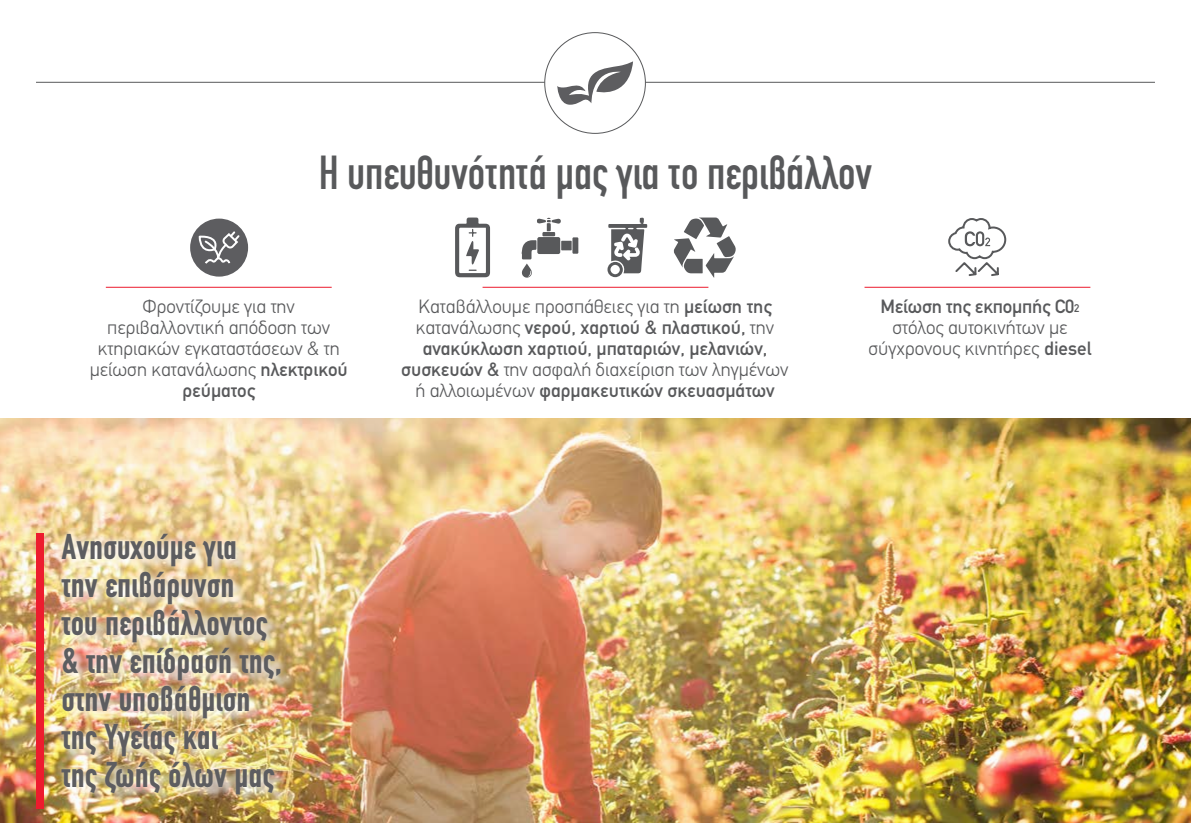
<style>
.page{position:relative;width:1191px;height:823px;background:#fff}
.page>*{position:absolute;margin:0;border:0;box-sizing:border-box;transform-origin:0 0}
.t1{font:500 48px "PF Din Text Compressed";color:#58595b}
.t2{font:700 36px/38px "PF Din Text Compressed";color:#5d5d60}
.t3{font:500 19.3px/21.1px "PF Din Text";color:#58595b;text-align:center}
.t4{font:300 19.3px/21.1px "PF Din Text";color:#58595b;text-align:center}
.s1{font-weight:500}
.s2{font-weight:300}
.s3{font-weight:500;font-size:11.3px}
</style>
<div class="page">
<div style="left:190px;top:218px;width:58px;height:58px;background:#5d5d60;border-radius:50%"></div>
<img style="left:0;top:418px;width:1191px;height:404px">
<div style="left:36px;top:533px;width:8px;height:275px;background:#ed1c2e"></div>
<div style="left:64px;top:534px;width:229px;height:272px;background:#fff;opacity:.75"></div>
<div style="left:56px;top:526px;width:231px;height:274px;background:#fff;opacity:.75"></div>
<hr style="left:106px;top:286px;width:226px;height:1px;background:#ed1c2e">
<hr style="left:482px;top:286px;width:226px;height:1px;background:#ed1c2e">
<hr style="left:864px;top:286px;width:226px;height:1px;background:#ed1c2e">
<hr style="left:36px;top:82px;width:1119px;height:1px;background:#58595b">
<div style="left:545px;top:33px;width:100px;height:100px;background:#fff;border-radius:50%"></div>
<svg style="left:557px;top:61px;width:76px;height:44px"></svg>
<svg style="left:198px;top:231px;width:42px;height:33px"></svg>
<svg style="left:948px;top:218px;width:59px;height:58px"></svg>
<svg style="left:455px;top:217px;width:35px;height:60px"></svg>
<svg style="left:521px;top:217px;width:57px;height:61px"></svg>
<svg style="left:607px;top:217px;width:40px;height:60px"></svg>
<svg style="left:673px;top:217px;width:63px;height:60px"></svg>
<h1 class="t1" style="left:319px;top:144px;width:555px">Η υπευθυνότητά μας για το περιβάλλον</h1>
<p class="t4" style="left:90px;top:296px;width:260px">Φροντίζουμε για την περιβαλλοντική απόδοση των κτηριακών εγκαταστάσεων &amp; τη μείωση κατανάλωσης <span class="s1">ηλεκτρικού ρεύματος</span></p>
<p class="t3" style="left:401px;top:296px;width:389px"><span class="s2">Καταβάλλουμε προσπάθειες για τη</span> μείωση της <span class="s2">κατανάλωσης</span> νερού, χαρτιού &amp; πλαστικού, <span class="s2">την </span>ανακύκλωση χαρτιού, μπαταριών, μελανιών, συσκευών &amp; <span class="s2">την ασφαλή διαχείριση των ληγμένων ή αλλοιωμένων</span> φαρμακευτικών σκευασμάτων</p>
<p class="t4" style="left:868px;top:296px;width:225px"><span class="s1">Μείωση της εκπομπής C0</span><span class="s3">2 </span>στόλος αυτοκινήτων με σύγχρονους κινητήρες <span class="s1">diesel</span></p>
<h2 class="t2" style="left:61px;top:527px;width:222px">Ανησυχούμε για την επιβάρυνση<br>του περιβάλλοντος &amp; την επίδρασή της, στην υποβάθμιση της Υγείας και<br>της ζωής όλων μας</h2>
</div>
